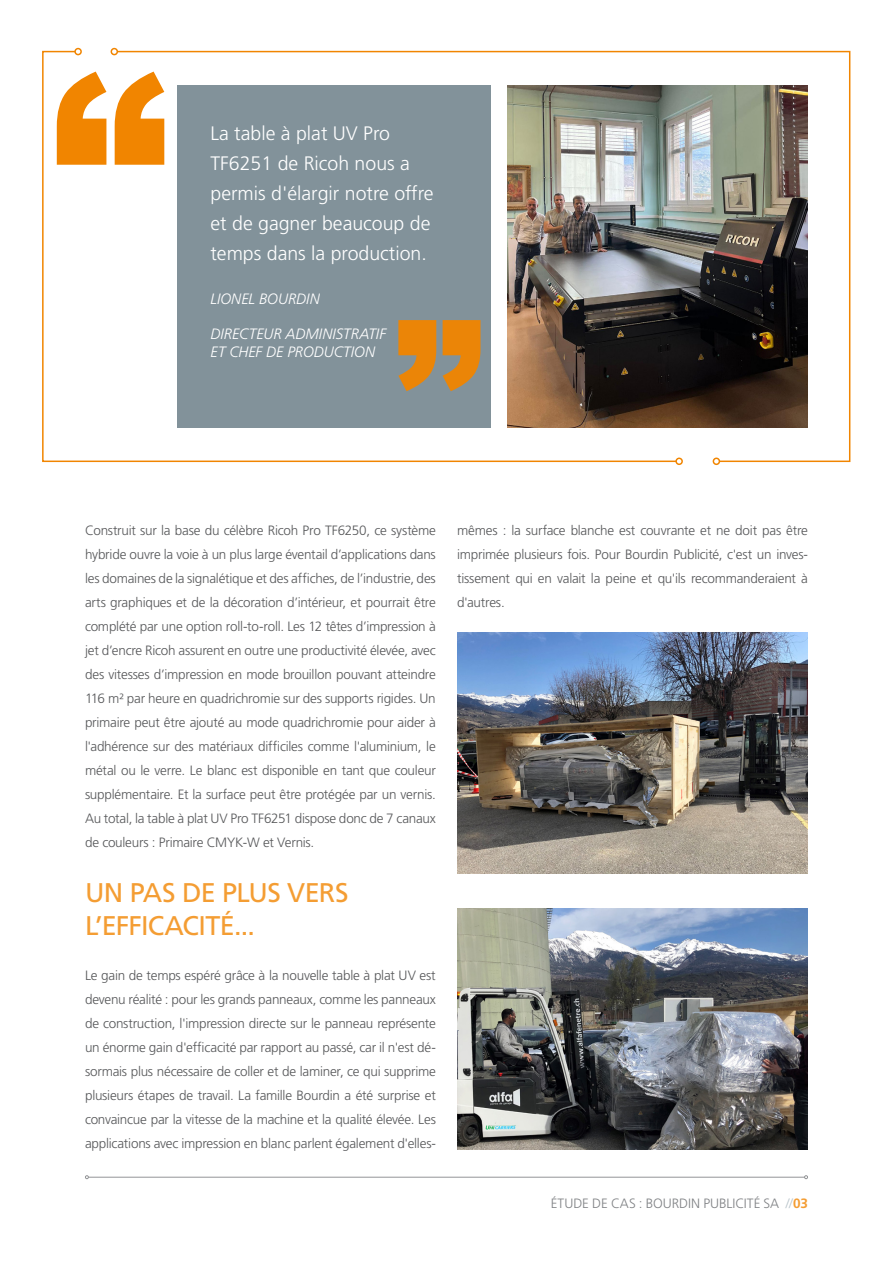
<style>
.page{position:relative;width:893px;height:1263px;background:#fff}
.page>*{position:absolute;margin:0;border:0;box-sizing:border-box;transform-origin:0 0}
.t1{font:27px/33px "Frutiger LT Std";letter-spacing:-.025em;color:#f49d33}
.Body_-_white{font:300 19.5px/30px "Frutiger LT Std";color:#fff}
.attribution{font:italic 300 15px/18px "Frutiger LT Std";color:#fff}
.t2{font:300 13.5px/24px "Frutiger LT Std";letter-spacing:-.02em;color:#57585a;text-align:justify}
.t3{font:300 13.5px "Frutiger LT Std";letter-spacing:-.005em;color:#808285}
.s1{color:#bac5cb}
.s2{font-weight:700;color:#f49d33}
</style>
<div class="page">
<img style="left:457px;top:908px;width:351px;height:241px">
<img style="left:457px;top:633px;width:351px;height:241px">
<svg style="left:42px;top:50px;width:74px;height:413px"></svg>
<div style="left:74px;top:48px;width:8px;height:7px;border:2px solid #f18500;border-radius:50%"></div>
<div style="left:675px;top:458px;width:8px;height:7px;border:2px solid #f18500;border-radius:50%"></div>
<img style="left:116px;top:50px;width:735px;height:413px">
<div style="left:713px;top:458px;width:7px;height:7px;border:2px solid #f18500;border-radius:50%"></div>
<div style="left:111px;top:48px;width:7px;height:7px;border:2px solid #f18500;border-radius:50%"></div>
<div style="left:177px;top:85px;width:313px;height:343px;background:#82929a"></div>
<svg style="left:57px;top:72px;width:107px;height:93px"></svg>
<svg style="left:398px;top:320px;width:82px;height:71px"></svg>
<hr style="left:88px;top:1177px;width:716px;height:1px;background:#808285">
<svg style="left:85px;top:1175px;width:4px;height:4px"></svg>
<svg style="left:804px;top:1175px;width:4px;height:4px"></svg>
<p class="Body_-_white" style="left:210px;top:119px;width:225px">La table à plat UV Pro<br>TF6251 de Ricoh nous a permis d'élargir notre offre et de gagner beaucoup de temps dans la production.</p>
<p class="attribution" style="left:210px;top:290px;width:111px">LIONEL BOURDIN</p>
<p class="attribution" style="left:210px;top:325px;width:177px">DIRECTEUR ADMINISTRATIF<br>ET CHEF DE PRODUCTION</p>
<p class="t2" style="left:85px;top:519px;width:352px">Construit sur la base du célèbre Ricoh Pro TF6250, ce système hybride ouvre la voie à un plus large éventail d’applications dans les domaines de la signalétique et des affiches, de l’industrie, des arts graphiques et de la décoration d’intérieur, et pourrait être complété par une option roll-to-roll. Les 12 têtes d’impression à jet d’encre Ricoh assurent en outre une productivité élevée, avec des vitesses d’impression en mode brouillon pouvant atteindre 116 m² par heure en quadrichromie sur des supports rigides. Un primaire peut être ajouté au mode quadrichromie pour aider à l'adhérence sur des matériaux difficiles comme l'aluminium, le métal ou le verre. Le blanc est disponible en tant que couleur supplémentaire. Et la surface peut être protégée par un vernis.<br>Au total, la table à plat UV Pro TF6251 dispose donc de 7 canaux de couleurs : Primaire CMYK-W et Vernis.</p>
<p class="t1" style="left:85px;top:876px;width:265px">UN PAS DE PLUS VERS<br>L’EFFICACITÉ...</p>
<p class="t2" style="left:85px;top:963px;width:352px">Le gain de temps espéré grâce à la nouvelle table à plat UV est devenu réalité : pour les grands panneaux, comme les panneaux de construction, l'impression directe sur le panneau représente un énorme gain d'efficacité par rapport au passé, car il n'est dé&shy;sormais plus nécessaire de coller et de laminer, ce qui supprime plusieurs étapes de travail. La famille Bourdin a été surprise et convaincue par la vitesse de la machine et la qualité élevée. Les applications avec impression en blanc parlent également d'elles-</p>
<p class="t2" style="left:457px;top:519px;width:352px">mêmes : la surface blanche est couvrante et ne doit pas être imprimée plusieurs fois. Pour Bourdin Publicité, c'est un inves&shy;tissement qui en valait la peine et qu'ils recommanderaient à d'autres.</p>
<p class="t3" style="left:551px;top:1195px;width:259px">ÉTUDE DE CAS : BOURDIN PUBLICITÉ SA <span class="s1">//</span><span class="s2">03</span></p>
</div>
